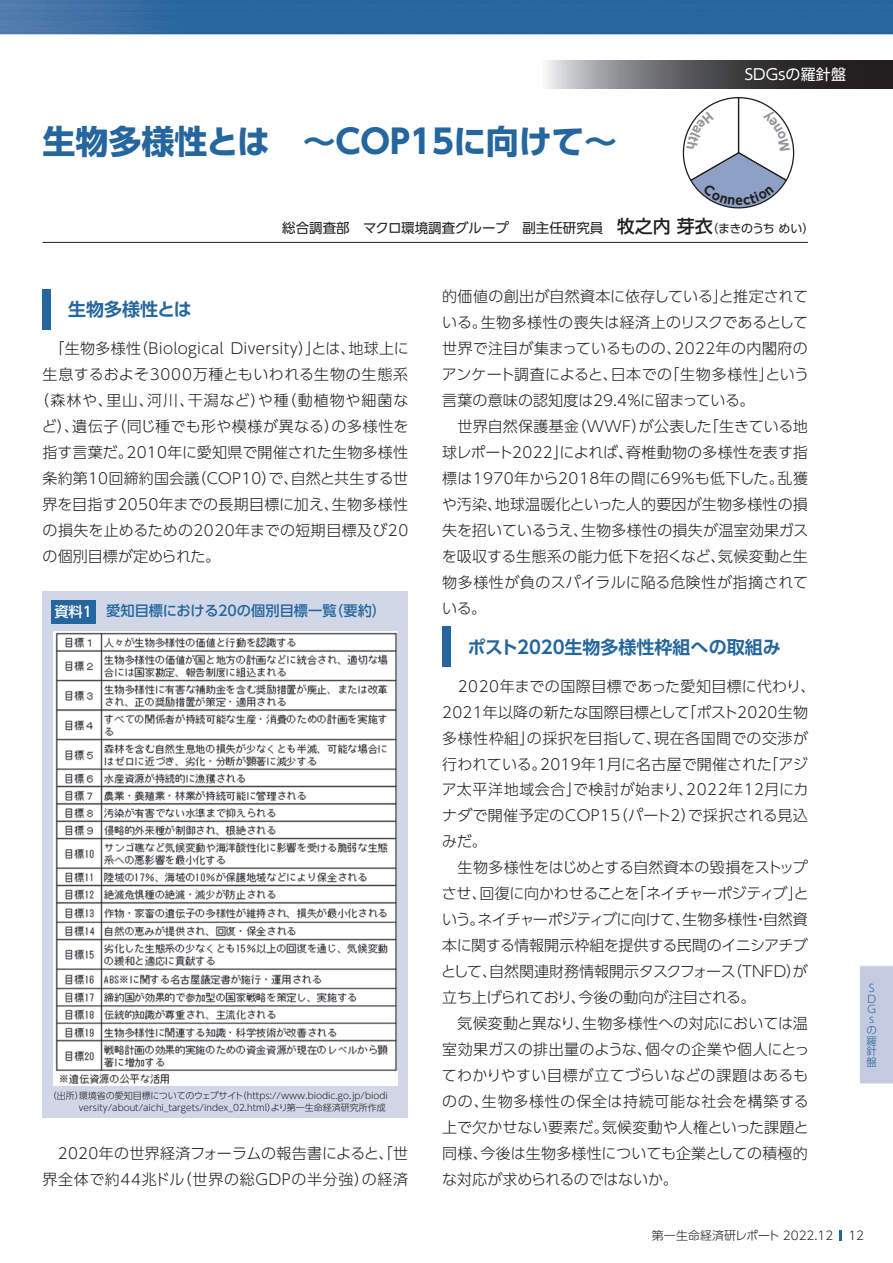
<style>
.page{position:relative;width:893px;height:1263px;background:#fff}
.page>*{position:absolute;margin:0;border:0;box-sizing:border-box;transform-origin:0 0}
.t1{font:700 33px "UD Shin Go Pro";color:#25669e}
.t2{font:700 18px "UD Shin Go Pro De";color:#25669e}
.t3{font:300 15px/26px "UD Shin Go Pro";letter-spacing:.015em;color:#231f20}
.t4{font:300 15px "UD Shin Go Pro";letter-spacing:.065em;color:#231f20}
.t5{font:300 15px "UD Shin Go Pro";letter-spacing:.035em;color:#231f20}
.t6{font:300 15px "UD Shin Go Pro";letter-spacing:.045em;color:#231f20}
.t7{font:15px "UD Shin Go Pro";letter-spacing:.005em;color:#fff}
.t8{font:500 14.25px "UD Shin Go Pro";color:#25669e}
.t9{font:13.5px "UD Shin Go Pro";color:#231f20}
.t10{font:300 12px "UD Shin Go Pro";color:#231f20}
.t11{font:300 10.5px/10.8px "UD Shin Go Pro";color:#25669e}
.t12{font:300 9px/12px "UD Shin Go Pro";color:#231f20;text-align:right}
.s1{font-weight:500;font-size:18px}
.s2{font-size:12px}
.s3{color:#fff}
</style>
<div class="page">
<div style="left:43px;top:289px;width:8px;height:41px;background:#25669e"></div>
<div style="left:442px;top:626px;width:9px;height:41px;background:#25669e"></div>
<div style="left:43px;top:591px;width:365px;height:527px;background:#d1d7e7"></div>
<div style="left:51px;top:600px;width:45px;height:23px;background:#25669e"></div>
<img style="left:55px;top:632px;width:342px;height:453px">
<img style="left:0;top:0;width:893px;height:34px">
<svg style="left:839px;top:1230px;width:3px;height:11px"></svg>
<svg style="left:546px;top:61px;width:347px;height:27px;background:#5b5a5c"></svg>
<hr style="left:43px;top:242px;width:765px;height:1px;background:#231f20">
<div style="left:859px;top:965px;width:34px;height:119px;background:#c4cbe0"></div>
<svg style="left:682px;top:97px;width:113px;height:112px"></svg>
<h1 class="t1" style="left:43px;top:115px;width:576px">生物多様性とは　～COP15に向けて～</h1>
<p class="t7" style="left:745px;top:62px;width:103px">SDGsの羅針盤</p>
<p class="t9" style="left:282px;top:217px;width:534px">総合調査部　マクロ環境調査グループ　副主任研究員　<span class="s1">牧之内 芽衣</span><span class="s2">（まきのうち めい）</span></p>
<p class="t2" style="left:68px;top:295px;width:125px">生物多様性とは</p>
<p class="t3" style="left:43px;top:335px;width:368px">　「生物多様性（Biological Diversity）」とは、地球上に</p>
<p class="t6" style="left:43px;top:362px;width:367px">生息するおよそ3000万種ともいわれる生物の生態系</p>
<p class="t4" style="left:34px;top:388px;width:376px">（森林や、里山、河川、干潟など）や種（動植物や細菌な</p>
<p class="t5" style="left:42px;top:414px;width:368px">ど）、遺伝子（同じ種でも形や模様が異なる）の多様性を</p>
<p class="t3" style="left:43px;top:439px;width:367px">指す言葉だ。2010年に愛知県で開催された生物多様性</p>
<p class="t3" style="left:43px;top:465px;width:367px">条約第10回締約国会議（COP10）で、自然と共生する世</p>
<p class="t3" style="left:43px;top:491px;width:367px">界を目指す2050年までの長期目標に加え、生物多様性</p>
<p class="t3" style="left:43px;top:517px;width:367px">の損失を止めるための2020年までの短期目標及び20</p>
<p class="t3" style="left:43px;top:543px;width:179px">の個別目標が定められた。</p>
<p class="t8" style="left:54px;top:599px;width:333px"><span class="s3">資料1</span> 愛知目標における20の個別目標一覧（要約）</p>
<p class="t12" style="left:48px;top:1089px;width:341px">（出所）環境省の愛知目標についてのウェブサイト（https://www.biodic.go.jp/biodi versity/about/aichi_targets/index_02.html）より第一生命経済研究所作成</p>
<p class="t3" style="left:43px;top:1139px;width:367px">　2020年の世界経済フォーラムの報告書によると、「世界全体で約44兆ドル（世界の総GDPの半分強）の経済</p>
<p class="t3" style="left:442px;top:283px;width:369px">的価値の創出が自然資本に依存している」と推定されている。生物多様性の喪失は経済上のリスクであるとして世界で注目が集まっているものの、2022年の内閣府のアンケート調査によると、日本での「生物多様性」という言葉の意味の認知度は29.4%に留まっている。<br>　世界自然保護基金（WWF）が公表した「生きている地球レポート2022」によれば、脊椎動物の多様性を表す指標は1970年から2018年の間に69％も低下した。乱獲や汚染、地球温暖化といった人的要因が生物多様性の損失を招いているうえ、生物多様性の損失が温室効果ガスを吸収する生態系の能力低下を招くなど、気候変動と生物多様性が負のスパイラルに陥る危険性が指摘されている。</p>
<p class="t2" style="left:467px;top:632px;width:315px">ポスト2020生物多様性枠組への取組み</p>
<p class="t3" style="left:441px;top:672px;width:376px">　2020年までの国際目標であった愛知目標に代わり、<br>2021年以降の新たな国際目標として「ポスト2020生物多様性枠組」の採択を目指して、現在各国間での交渉が行われている。2019年1月に名古屋で開催された「アジア太平洋地域会合」で検討が始まり、2022年12月にカナダで開催予定のCOP15（パート2）で採択される見込みだ。<br>　生物多様性をはじめとする自然資本の毀損をストップさせ、回復に向かわせることを「ネイチャーポジティブ」という。ネイチャーポジティブに向けて、生物多様性・自然資本に関する情報開示枠組を提供する民間のイニシアチブとして、自然関連財務情報開示タスクフォース（TNFD）が立ち上げられており、今後の動向が注目される。<br>　気候変動と異なり、生物多様性への対応においては温室効果ガスの排出量のような、個々の企業や個人にとってわかりやすい目標が立てづらいなどの課題はあるものの、生物多様性の保全は持続可能な社会を構築する上で欠かせない要素だ。気候変動や人権といった課題と同様、今後は生物多様性についても企業としての積極的な対応が求められるのではないか。</p>
<p class="t11" style="left:866px;top:982px;width:11px">Ｓ<br>Ｄ<br>Ｇ</p>
<p class="t11" style="left:866px;top:1013px;width:12px">ｓの羅針盤</p>
<p class="t10" style="left:652px;top:1225px;width:214px">第一生命経済研レポート 2022.12 12</p>
</div>
